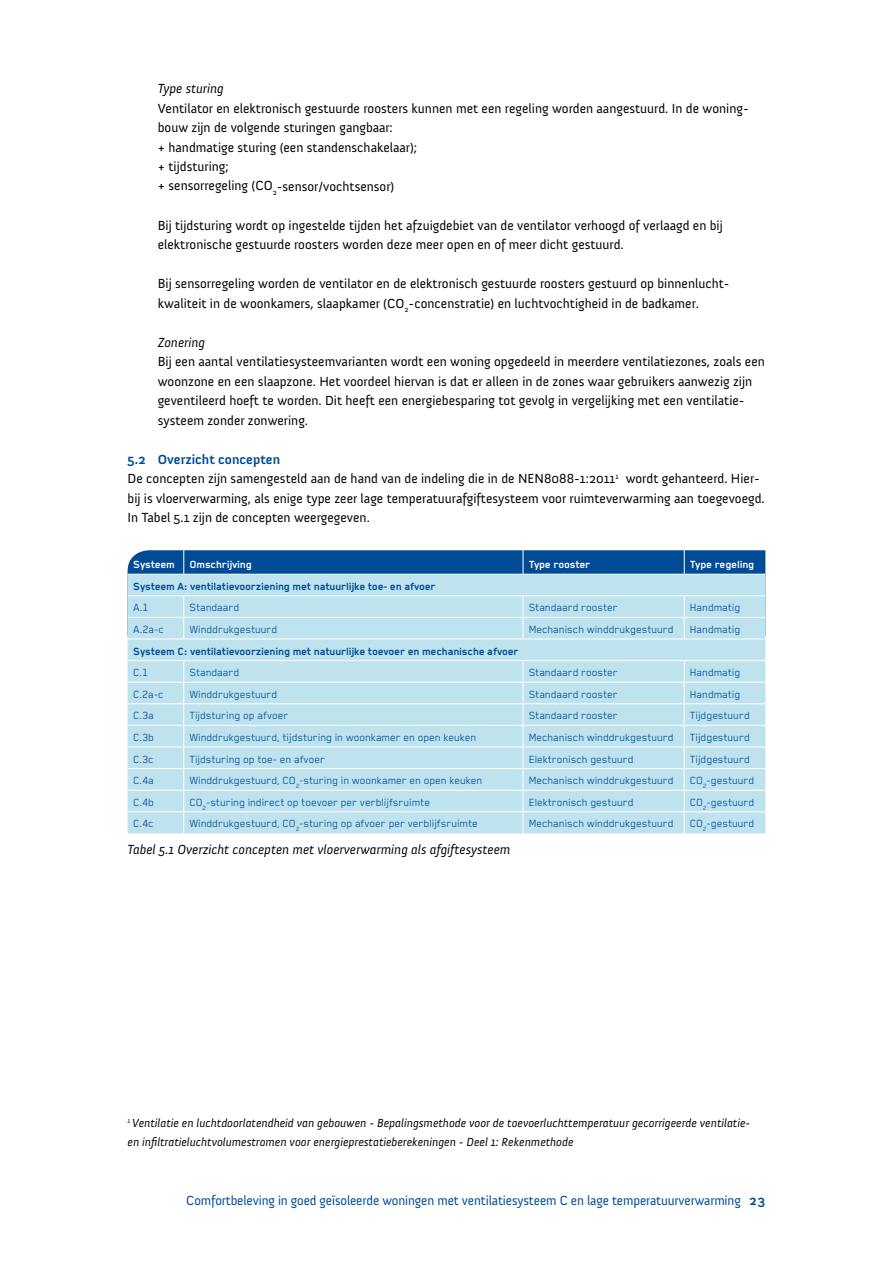
<style>
.page{position:relative;width:893px;height:1263px;background:#fff}
.page>*{position:absolute;margin:0;border:0;box-sizing:border-box;transform-origin:0 0}
.t1{font:13.5px/19.5px "Anivers";color:#000}
.t2{font:13.5px "Anivers";letter-spacing:-.01em;color:#004b95}
.t3{font:italic 13.5px "Anivers";color:#000}
.t4{font:12px "Blender Pro";color:#004b95}
.t5{font:italic 12px/19.5px "Anivers";color:#000}
.t6{font:700 12px "Blender Pro";letter-spacing:-.005em;color:#004b95}
.t7{font:700 12px "Blender Pro";letter-spacing:-.005em;color:#fff}
.s1{font-weight:700;color:#004b95}
.s2{font-weight:700}
</style>
<div class="page">
<svg style="left:128px;top:550px;width:637px;height:24px;fill:#004b95"></svg>
<div style="left:128px;top:575px;width:637px;height:258px;background:#bee3ee"></div>
<svg style="left:183px;top:550px;width:1px;height:24px"></svg>
<svg style="left:523px;top:550px;width:1px;height:24px"></svg>
<svg style="left:684px;top:550px;width:1px;height:24px"></svg>
<hr style="left:128px;top:595px;width:56px;height:1px;background:#fff">
<hr style="left:184px;top:595px;width:339px;height:1px;background:#fff">
<hr style="left:523px;top:595px;width:161px;height:1px;background:#fff">
<hr style="left:684px;top:595px;width:81px;height:1px;background:#fff">
<hr style="left:128px;top:617px;width:56px;height:1px;background:#fff">
<hr style="left:184px;top:617px;width:339px;height:1px;background:#fff">
<svg style="left:183px;top:596px;width:1px;height:43px"></svg>
<hr style="left:523px;top:617px;width:161px;height:1px;background:#fff">
<svg style="left:523px;top:596px;width:1px;height:43px"></svg>
<hr style="left:684px;top:617px;width:81px;height:1px;background:#fff">
<svg style="left:684px;top:596px;width:1px;height:43px"></svg>
<hr style="left:128px;top:639px;width:56px;height:1px;background:#fff">
<hr style="left:184px;top:639px;width:339px;height:1px;background:#fff">
<hr style="left:523px;top:639px;width:161px;height:1px;background:#fff">
<hr style="left:684px;top:639px;width:81px;height:1px;background:#fff">
<hr style="left:128px;top:660px;width:56px;height:1px;background:#fff">
<hr style="left:184px;top:660px;width:339px;height:1px;background:#fff">
<hr style="left:523px;top:660px;width:161px;height:1px;background:#fff">
<hr style="left:684px;top:660px;width:81px;height:1px;background:#fff">
<hr style="left:128px;top:682px;width:56px;height:1px;background:#fff">
<hr style="left:184px;top:682px;width:339px;height:1px;background:#fff">
<hr style="left:523px;top:682px;width:161px;height:1px;background:#fff">
<hr style="left:684px;top:682px;width:81px;height:1px;background:#fff">
<hr style="left:128px;top:703px;width:56px;height:1px;background:#fff">
<hr style="left:184px;top:703px;width:339px;height:1px;background:#fff">
<hr style="left:523px;top:703px;width:161px;height:1px;background:#fff">
<hr style="left:684px;top:703px;width:81px;height:1px;background:#fff">
<hr style="left:128px;top:725px;width:56px;height:1px;background:#fff">
<hr style="left:184px;top:725px;width:339px;height:1px;background:#fff">
<hr style="left:523px;top:725px;width:161px;height:1px;background:#fff">
<hr style="left:684px;top:725px;width:81px;height:1px;background:#fff">
<hr style="left:128px;top:747px;width:56px;height:1px;background:#fff">
<hr style="left:184px;top:747px;width:339px;height:1px;background:#fff">
<hr style="left:523px;top:747px;width:161px;height:1px;background:#fff">
<hr style="left:684px;top:747px;width:81px;height:1px;background:#fff">
<hr style="left:128px;top:768px;width:56px;height:1px;background:#fff">
<hr style="left:184px;top:768px;width:339px;height:1px;background:#fff">
<hr style="left:523px;top:768px;width:161px;height:1px;background:#fff">
<hr style="left:684px;top:768px;width:81px;height:1px;background:#fff">
<hr style="left:128px;top:790px;width:56px;height:1px;background:#fff">
<hr style="left:184px;top:790px;width:339px;height:1px;background:#fff">
<hr style="left:523px;top:790px;width:161px;height:1px;background:#fff">
<hr style="left:684px;top:790px;width:81px;height:1px;background:#fff">
<hr style="left:128px;top:811px;width:56px;height:1px;background:#fff">
<hr style="left:184px;top:811px;width:339px;height:1px;background:#fff">
<svg style="left:183px;top:661px;width:1px;height:172px"></svg>
<hr style="left:523px;top:811px;width:161px;height:1px;background:#fff">
<svg style="left:523px;top:661px;width:1px;height:172px"></svg>
<hr style="left:684px;top:811px;width:81px;height:1px;background:#fff">
<svg style="left:684px;top:661px;width:1px;height:172px"></svg>
<p class="t3" style="left:158px;top:81px;width:68px">Type sturing</p>
<p class="t1" style="left:158px;top:98px;width:593px">Ventilator en elektronisch gestuurde roosters kunnen met een regeling worden aangestuurd. In de woning&shy;bouw zijn de volgende sturingen gangbaar:<br>+ handmatige sturing (een standenschakelaar);<br>+ tijdsturing;<br>+ sensorregeling (CO<sub>2</sub>-sensor/vochtsensor)</p>
<p class="t1" style="left:158px;top:215px;width:567px">Bij tijdsturing wordt op ingestelde tijden het afzuigdebiet van de ventilator verhoogd of verlaagd en bij elektronische gestuurde roosters worden deze meer open en of meer dicht gestuurd.</p>
<p class="t1" style="left:158px;top:274px;width:573px">Bij sensorregeling worden de ventilator en de elektronisch gestuurde roosters gestuurd op binnenlucht&shy;kwaliteit in de woonkamers, slaapkamer (CO<sub>2</sub>-concenstratie) en luchtvochtigheid in de badkamer.</p>
<p class="t3" style="left:158px;top:335px;width:49px">Zonering</p>
<p class="t1" style="left:158px;top:352px;width:609px">Bij een aantal ventilatiesysteemvarianten wordt een woning opgedeeld in meerdere ventilatiezones, zoals een woonzone en een slaapzone. Het voordeel hiervan is dat er alleen in de zones waar gebruikers aanwezig zijn geventileerd hoeft te worden. Dit heeft een energiebesparing tot gevolg in vergelijking met een ventilatie&shy;systeem zonder zonwering.</p>
<p class="t1" style="left:128px;top:449px;width:639px"><span class="s1">5.2 Overzicht concepten<br></span>De concepten zijn samengesteld aan de hand van de indeling die in de NEN8088-1:2011<sup>1</sup> wordt gehanteerd. Hier&shy;bij is vloerverwarming, als enige type zeer lage temperatuurafgiftesysteem voor ruimteverwarming aan toegevoegd.<br>In Tabel 5.1 zijn de concepten weergegeven.</p>
<p class="t7" style="left:134px;top:558px;width:120px">Systeem Omschrijving</p>
<p class="t7" style="left:529px;top:558px;width:63px">Type rooster</p>
<p class="t7" style="left:690px;top:558px;width:66px">Type regeling</p>
<p class="t6" style="left:134px;top:580px;width:304px">Systeem A: ventilatievoorziening met natuurlijke toe- en afvoer</p>
<p class="t4" style="left:134px;top:601px;width:17px">A.1</p>
<p class="t4" style="left:190px;top:601px;width:51px">Standaard</p>
<p class="t4" style="left:529px;top:601px;width:91px">Standaard rooster</p>
<p class="t4" style="left:690px;top:601px;width:52px">Handmatig</p>
<p class="t4" style="left:134px;top:623px;width:32px">A.2a-c</p>
<p class="t4" style="left:190px;top:623px;width:89px">Winddrukgestuurd</p>
<p class="t4" style="left:529px;top:623px;width:146px">Mechanisch winddrukgestuurd</p>
<p class="t4" style="left:690px;top:623px;width:52px">Handmatig</p>
<p class="t6" style="left:134px;top:644px;width:387px">Systeem C: ventilatievoorziening met natuurlijke toevoer en mechanische afvoer</p>
<p class="t4" style="left:134px;top:666px;width:16px">C.1</p>
<p class="t4" style="left:190px;top:666px;width:51px">Standaard</p>
<p class="t4" style="left:529px;top:666px;width:91px">Standaard rooster</p>
<p class="t4" style="left:690px;top:666px;width:52px">Handmatig</p>
<p class="t4" style="left:134px;top:688px;width:32px">C.2a-c</p>
<p class="t4" style="left:190px;top:688px;width:89px">Winddrukgestuurd</p>
<p class="t4" style="left:529px;top:688px;width:91px">Standaard rooster</p>
<p class="t4" style="left:690px;top:688px;width:52px">Handmatig</p>
<p class="t4" style="left:134px;top:709px;width:22px">C.3a</p>
<p class="t4" style="left:190px;top:709px;width:100px">Tijdsturing op afvoer</p>
<p class="t4" style="left:529px;top:709px;width:91px">Standaard rooster</p>
<p class="t4" style="left:690px;top:709px;width:61px">Tijdgestuurd</p>
<p class="t4" style="left:134px;top:731px;width:22px">C.3b</p>
<p class="t4" style="left:190px;top:731px;width:288px">Winddrukgestuurd, tijdsturing in woonkamer en open keuken</p>
<p class="t4" style="left:529px;top:731px;width:146px">Mechanisch winddrukgestuurd</p>
<p class="t4" style="left:690px;top:731px;width:61px">Tijdgestuurd</p>
<p class="t4" style="left:134px;top:752px;width:22px">C.3c</p>
<p class="t4" style="left:190px;top:752px;width:137px">Tijdsturing op toe- en afvoer</p>
<p class="t4" style="left:529px;top:752px;width:106px">Elektronisch gestuurd</p>
<p class="t4" style="left:690px;top:752px;width:61px">Tijdgestuurd</p>
<p class="t4" style="left:134px;top:774px;width:22px">C.4a</p>
<p class="t4" style="left:190px;top:774px;width:294px">Winddrukgestuurd, CO<sub>2</sub>-sturing in woonkamer en open keuken</p>
<p class="t4" style="left:529px;top:774px;width:146px">Mechanisch winddrukgestuurd</p>
<p class="t4" style="left:690px;top:774px;width:66px">CO<sub>2</sub>-gestuurd</p>
<p class="t4" style="left:134px;top:796px;width:22px">C.4b</p>
<p class="t4" style="left:190px;top:796px;width:242px">CO<sub>2</sub>-sturing indirect op toevoer per verblijfsruimte</p>
<p class="t4" style="left:529px;top:796px;width:106px">Elektronisch gestuurd</p>
<p class="t4" style="left:690px;top:796px;width:66px">CO<sub>2</sub>-gestuurd</p>
<p class="t4" style="left:134px;top:817px;width:22px">C.4c</p>
<p class="t4" style="left:190px;top:817px;width:290px">Winddrukgestuurd, CO<sub>2</sub>-sturing op afvoer per verblijfsruimte</p>
<p class="t4" style="left:529px;top:817px;width:146px">Mechanisch winddrukgestuurd</p>
<p class="t4" style="left:690px;top:817px;width:66px">CO<sub>2</sub>-gestuurd</p>
<p class="t3" style="left:128px;top:842px;width:384px">Tabel 5.1 Overzicht concepten met vloerverwarming als afgiftesysteem</p>
<p class="t5" style="left:128px;top:1113px;width:624px"><sup>1</sup> Ventilatie en luchtdoorlatendheid van gebouwen - Bepalingsmethode voor de toevoerluchttemperatuur gecorrigeerde ventilatie&shy;en infiltratieluchtvolumestromen voor energieprestatieberekeningen - Deel 1: Rekenmethode</p>
<p class="t2" style="left:186px;top:1193px;width:581px">Comfortbeleving in goed geïsoleerde woningen met ventilatiesysteem C en lage temperatuurverwarming <span class="s2">23</span></p>
</div>
